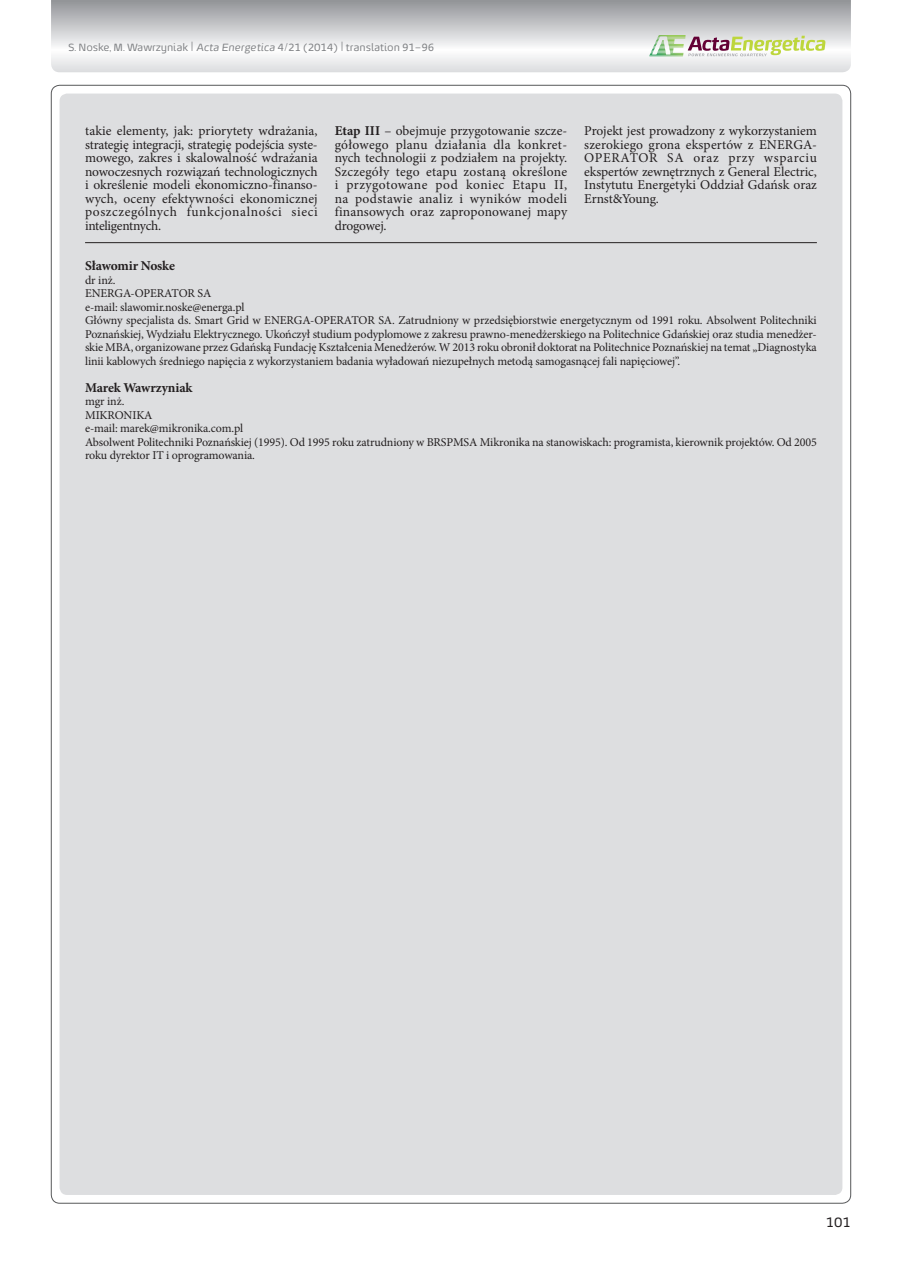
<style>
.page{position:relative;width:902px;height:1263px;background:#fff}
.page>*{position:absolute;margin:0;border:0;box-sizing:border-box;transform-origin:0 0}
.t1{font:13.5px/13.5px "Minion Pro";color:#231f20;text-align:justify}
.t2{font:700 13.5px "Minion Pro";letter-spacing:-.01em;color:#231f20}
.t3{font:13.5px "Energa";color:#231f20}
.t4{font:12px/13.5px "Minion Pro";letter-spacing:-.01em;color:#231f20}
.t5{font:10.5px "Energa";letter-spacing:-.01em;color:#808285}
.s1{font-size:13.5px}
.s2{font-style:italic}
.s3{font-weight:700}
</style>
<div class="page">
<div style="left:60px;top:94px;width:782px;height:1101px;background:#dddee0;border-radius:8px"></div>
<svg style="left:51px;top:0;width:799px;height:72px"></svg>
<svg style="left:649px;top:35px;width:176px;height:21px"></svg>
<hr style="left:85px;top:242px;width:731px;height:1px;background:#231f20">
<p class="t5" style="left:68px;top:41px;width:367px">S. Noske, M. Wawrzyniak <span class="s1">|</span> <span class="s2">Acta Energetica</span> 4/21 (2014) <span class="s1">|</span> translation 91–96</p>
<p class="t1" style="left:85px;top:124px;width:234px">takie elementy, jak: priorytety wdrażania, strategię integracji, strategię podejścia syste&shy;mowego, zakres i skalowalność wdrażania nowoczesnych rozwiązań technologicznych i określenie modeli ekonomiczno-finanso&shy;wych, oceny efektywności ekonomicznej poszczególnych funkcjonalności sieci inteligentnych.</p>
<p class="t1" style="left:334px;top:124px;width:234px"><span class="s3">Etap III</span> – obejmuje przygotowanie szcze&shy;gółowego planu działania dla konkret&shy;nych technologii z podziałem na projekty.<br>Szczegóły tego etapu zostaną określone i przygotowane pod koniec Etapu II, na podstawie analiz i wyników modeli finansowych oraz zaproponowanej mapy drogowej.</p>
<p class="t1" style="left:584px;top:124px;width:234px">Projekt jest prowadzony z wykorzystaniem szerokiego grona ekspertów z ENERGA-OPERATOR SA oraz przy wsparciu ekspertów zewnętrznych z General Electric, Instytutu Energetyki Oddział Gdańsk oraz Ernst&amp;Young.</p>
<p class="t2" style="left:85px;top:256px;width:91px">Sławomir Noske</p>
<p class="t4" style="left:85px;top:273px;width:733px">dr inż.<br>ENERGA-OPERATOR SA<br>e-mail: slawomir.noske@energa.pl<br>Główny specjalista ds. Smart Grid w ENERGA-OPERATOR SA. Zatrudniony w przedsiębiorstwie energetycznym od 1991 roku. Absolwent Politechniki Poznańskiej, Wydziału Elektrycznego. Ukończył studium podyplomowe z zakresu prawno-menedżerskiego na Politechnice Gdańskiej oraz studia menedżer&shy;skie MBA, organizowane przez Gdańską Fundację Kształcenia Menedżerów. W 2013 roku obronił doktorat na Politechnice Poznańskiej na temat „Diagnostyka linii kablowych średniego napięcia z wykorzystaniem badania wyładowań niezupełnych metodą samogasnącej fali napięciowej”.</p>
<p class="t2" style="left:85px;top:378px;width:109px">Marek Wawrzyniak</p>
<p class="t4" style="left:85px;top:394px;width:733px">mgr inż.<br>MIKRONIKA<br>e-mail: marek@mikronika.com.pl<br>Absolwent Politechniki Poznańskiej (1995). Od 1995 roku zatrudniony w BRSPMSA Mikronika na stanowiskach: programista, kierownik projektów. Od 2005 roku dyrektor IT i oprogramowania.</p>
<p class="t3" style="left:825px;top:1213px;width:26px">101</p>
</div>
